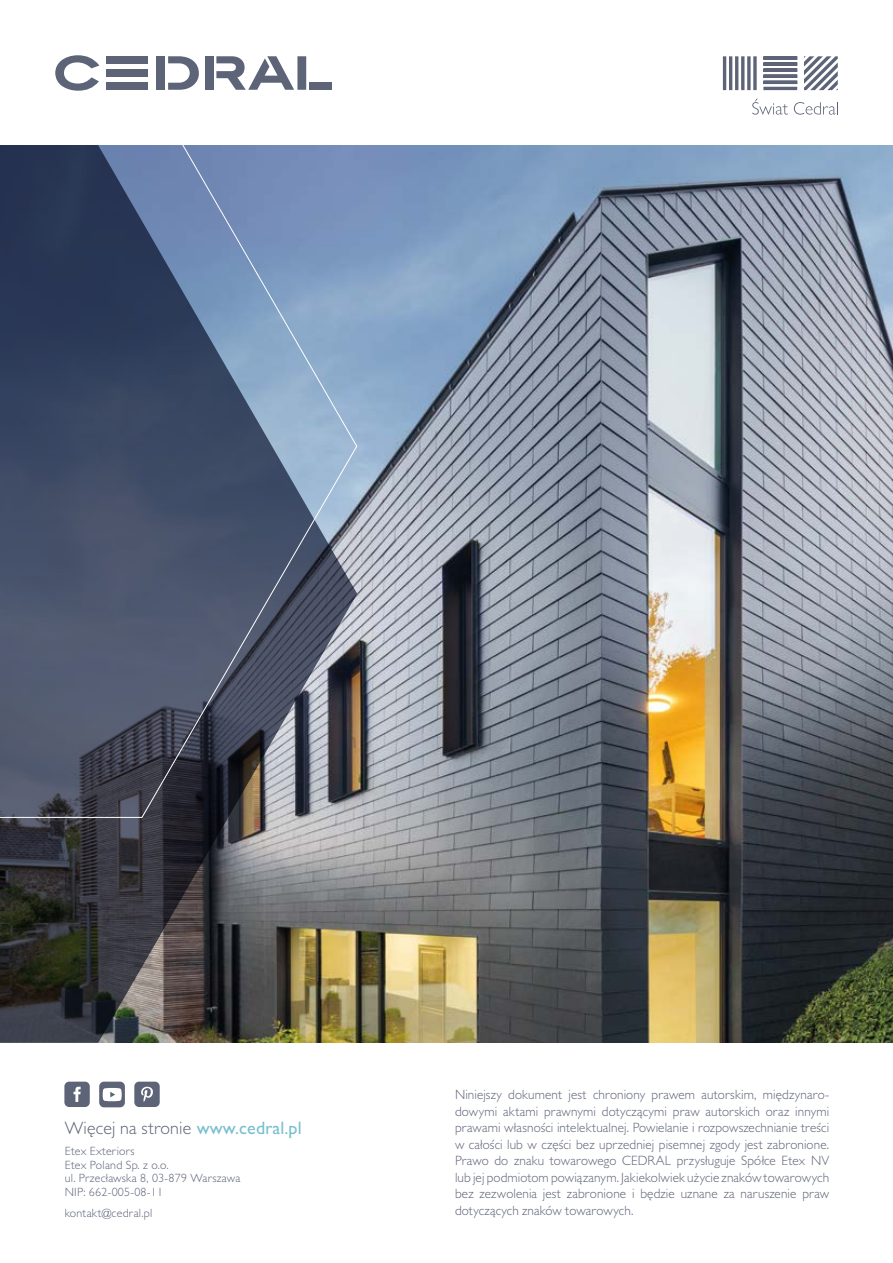
<style>
.page{position:relative;width:893px;height:1263px;background:#fff}
.page>*{position:absolute;margin:0;border:0;box-sizing:border-box;transform-origin:0 0}
.t1{font:300 18px "Gill Sans MT Pro";letter-spacing:.01em;color:#5e6478}
.t2{font:300 13.5px/16.5px "Gill Sans MT Pro";letter-spacing:.01em;color:#5e6478;text-align:justify}
.t3{font:300 12px/13.5px "Gill Sans MT Pro";letter-spacing:.02em;color:#5e6478}
.s1{font-weight:500;color:#79bfce}
</style>
<div class="page">
<img style="left:357px;top:145px;width:536px;height:898px">
<img style="left:0;top:818px;width:357px;height:225px">
<svg style="left:0;top:145px;width:358px;height:673px;background:#53607a"></svg>
<svg style="left:64px;top:1082px;width:26px;height:25px"></svg>
<svg style="left:134px;top:1082px;width:26px;height:25px"></svg>
<svg style="left:55px;top:55px;width:44px;height:36px"></svg>
<div style="left:205px;top:56px;width:8px;height:34px;background:#5e6478"></div>
<div style="left:156px;top:56px;width:9px;height:34px;background:#5e6478"></div>
<svg style="left:168px;top:56px;width:31px;height:34px"></svg>
<div style="left:106px;top:56px;width:42px;height:7px;background:#5e6478"></div>
<div style="left:106px;top:83px;width:42px;height:7px;background:#5e6478"></div>
<div style="left:106px;top:69px;width:42px;height:8px;background:#5e6478"></div>
<div style="left:309px;top:83px;width:22px;height:7px;background:#5e6478"></div>
<svg style="left:216px;top:56px;width:90px;height:34px"></svg>
<svg style="left:752px;top:99px;width:36px;height:16px"></svg>
<svg style="left:794px;top:102px;width:44px;height:13px"></svg>
<svg style="left:723px;top:56px;width:115px;height:34px"></svg>
<div style="left:99px;top:1082px;width:26px;height:25px;background:#5e6478;border-radius:5px"></div>
<svg style="left:103px;top:1088px;width:19px;height:13px"></svg>
<h1 class="t1" style="left:65px;top:1117px;width:238px">Więcej na stronie <span class="s1">www.cedral.pl</span></h1>
<p class="t3" style="left:65px;top:1144px;width:177px">Etex Exteriors<br>Etex Poland Sp. z o.o.<br>ul. Przecławska 8, 03-879 Warszawa<br>NIP: 662-005-08-11</p>
<p class="t3" style="left:65px;top:1205px;width:89px">kontakt@cedral.pl</p>
<p class="t2" style="left:455px;top:1086px;width:376px">Niniejszy dokument jest chroniony prawem autorskim, międzynaro&shy;dowymi aktami prawnymi dotyczącymi praw autorskich oraz innymi prawami własności intelektualnej. Powielanie i rozpowszechnianie treści w całości lub w części bez uprzedniej pisemnej zgody jest zabronione.<br>Prawo do znaku towarowego CEDRAL przysługuje Spółce Etex NV lub jej podmiotom powiązanym. Jakiekolwiek użycie znaków towarowych bez zezwolenia jest zabronione i będzie uznane za naruszenie praw dotyczących znaków towarowych.</p>
</div>
